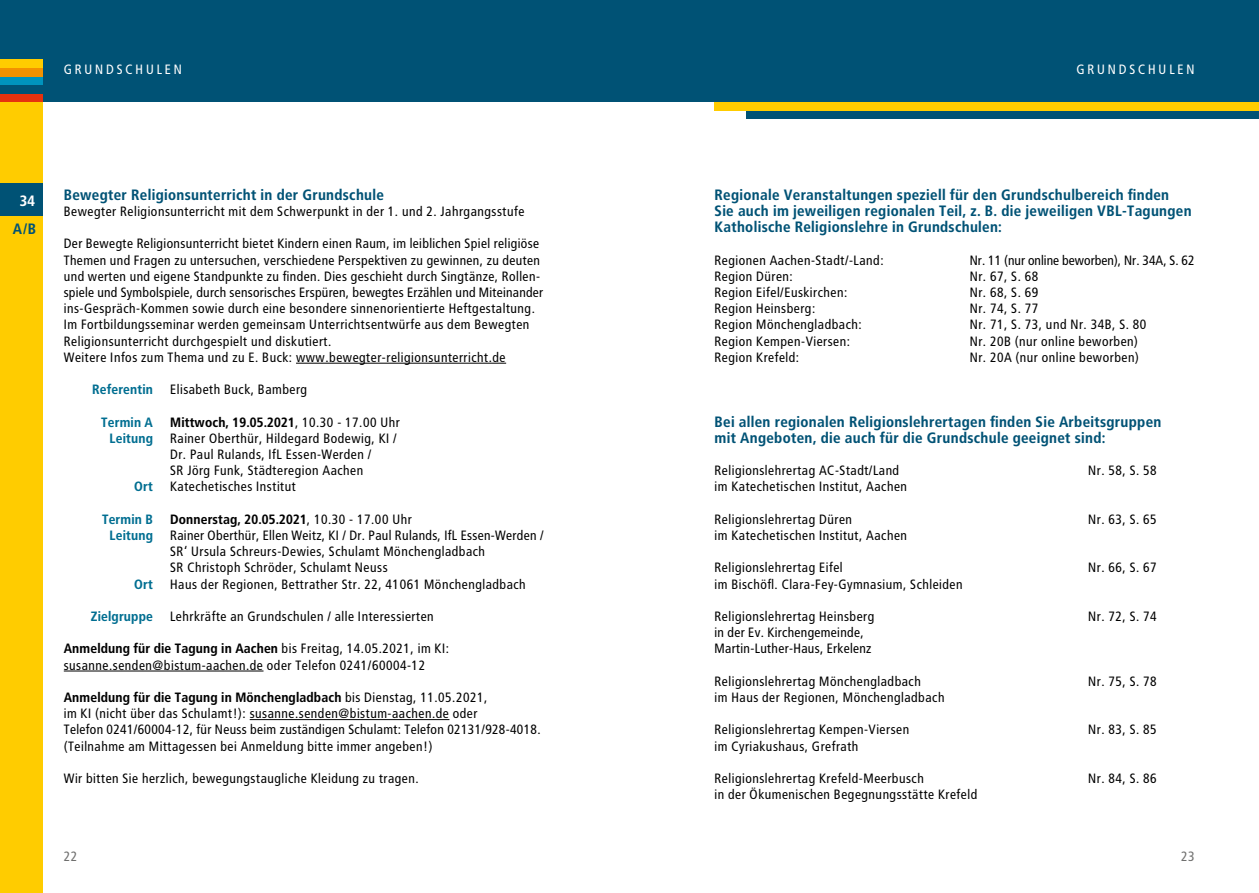
<style>
.page{position:relative;width:1259px;height:893px;background:#fff}
.page>*{position:absolute;margin:0;border:0;box-sizing:border-box;transform-origin:0 0}
.t1{font:700 15px/16.2px "Transit OT";color:#005275}
.t2{font:700 15px "Transit OT";color:#fff}
.t3{font:13.5px/16.2px "Transit OT";color:#000}
.t4{font:700 13.5px "Transit OT";letter-spacing:-.01em;color:#000}
.t5{font:700 13.5px "Transit OT";letter-spacing:-.01em;color:#006e91}
.t6{font:13.5px "Transit OT";letter-spacing:-.035em;color:#000}
.t7{font:13.5px "Transit OT";letter-spacing:.17em;color:#fff}
.t8{font:13.5px "Transit OT";color:#6f6f6e}
.s1{font-weight:700;color:#006e91}
.s2{font-weight:400}
.s3{font-weight:700}
</style>
<div class="page">
<div style="left:629px;top:0;width:630px;height:102px;background:#005275"></div>
<div style="left:746px;top:111px;width:513px;height:8px;background:#005275"></div>
<div style="left:714px;top:102px;width:545px;height:9px;background:#fc0"></div>
<div style="left:0;top:102px;width:43px;height:791px;background:#fc0"></div>
<div style="left:0;top:0;width:629px;height:102px;background:#005275"></div>
<div style="left:0;top:94px;width:43px;height:8px;background:#e6310e"></div>
<div style="left:0;top:77px;width:43px;height:8px;background:#0093bd"></div>
<div style="left:0;top:68px;width:43px;height:9px;background:#f39100"></div>
<div style="left:0;top:60px;width:43px;height:8px;background:#fc0"></div>
<hr style="left:296px;top:363px;width:210px;height:1px;background:#000">
<hr style="left:64px;top:671px;width:199px;height:1px;background:#000">
<hr style="left:250px;top:719px;width:199px;height:1px;background:#000">
<div style="left:0;top:184px;width:43px;height:32px;background:#005275"></div>
<p class="t7" style="left:64px;top:62px;width:120px">GRUNDSCHULEN</p>
<p class="t7" style="left:1076px;top:62px;width:120px">GRUNDSCHULEN</p>
<p class="t2" style="left:20px;top:192px;width:17px">34</p>
<p class="t1" style="left:13px;top:221px;width:25px">A/B</p>
<p class="t1" style="left:64px;top:187px;width:322px">Bewegter Religionsunterricht in der Grundschule</p>
<p class="t3" style="left:64px;top:203px;width:463px">Bewegter Religionsunterricht mit dem Schwerpunkt in der 1. und 2. Jahrgangsstufe</p>
<p class="t3" style="left:64px;top:236px;width:481px">Der Bewegte Religionsunterricht bietet Kindern einen Raum, im leiblichen Spiel religiöse Themen und Fragen zu untersuchen, verschiedene Perspektiven zu gewinnen, zu deuten und werten und eigene Standpunkte zu finden. Dies geschieht durch Singtänze, Rollen&shy;spiele und Symbolspiele, durch sensorisches Erspüren, bewegtes Erzählen und Miteinander ins-Gespräch-Kommen sowie durch eine besondere sinnenorientierte Heftgestaltung.<br>Im Fortbildungsseminar werden gemeinsam Unterrichtsentwürfe aus dem Bewegten Religionsunterricht durchgespielt und diskutiert.<br>Weitere Infos zum Thema und zu E. Buck: www.bewegter-religionsunterricht.de</p>
<p class="t3" style="left:92px;top:381px;width:217px"><span class="s1">Referentin</span> Elisabeth Buck, Bamberg</p>
<p class="t5" style="left:101px;top:414px;width:54px">Termin A</p>
<p class="t4" style="left:170px;top:414px;width:232px">Mittwoch, 19.05.2021<span class="s2">, 10.30 - 17.00 Uhr</span></p>
<p class="t5" style="left:110px;top:430px;width:45px">Leitung</p>
<p class="t3" style="left:170px;top:430px;width:229px">Rainer Oberthür, Hildegard Bodewig, KI /<br>Dr. Paul Rulands, IfL Essen-Werden /<br>SR Jörg Funk, Städteregion Aachen</p>
<p class="t5" style="left:134px;top:479px;width:20px">Ort</p>
<p class="t3" style="left:170px;top:479px;width:128px">Katechetisches Institut</p>
<p class="t5" style="left:102px;top:511px;width:53px">Termin B</p>
<p class="t4" style="left:170px;top:511px;width:244px">Donnerstag, 20.05.2021<span class="s2">, 10.30 - 17.00 Uhr</span></p>
<p class="t5" style="left:110px;top:527px;width:45px">Leitung</p>
<p class="t3" style="left:170px;top:527px;width:375px">Rainer Oberthür, Ellen Weitz, KI / Dr. Paul Rulands, IfL Essen-Werden /<br>SR‘ Ursula Schreurs-Dewies, Schulamt Mönchengladbach<br>SR Christoph Schröder, Schulamt Neuss</p>
<p class="t5" style="left:134px;top:576px;width:20px">Ort</p>
<p class="t3" style="left:170px;top:576px;width:358px">Haus der Regionen, Bettrather Str. 22, 41061 Mönchengladbach</p>
<p class="t5" style="left:91px;top:608px;width:64px">Zielgruppe</p>
<p class="t3" style="left:170px;top:608px;width:266px">Lehrkräfte an Grundschulen / alle Interessierten</p>
<p class="t3" style="left:64px;top:641px;width:387px"><span class="s3">Anmeldung für die Tagung in Aachen</span> bis Freitag, 14.05.2021, im KI: susanne.senden@bistum-aachen.de oder Telefon 0241/60004-12</p>
<p class="t3" style="left:64px;top:689px;width:479px"><span class="s3">Anmeldung für die Tagung in Mönchengladbach</span> bis Dienstag, 11.05.2021,<br>im KI (nicht über das Schulamt!): susanne.senden@bistum-aachen.de oder<br>Telefon 0241/60004-12, für Neuss beim zuständigen Schulamt: Telefon 02131/928-4018. (Teilnahme am Mittagessen bei Anmeldung bitte immer angeben!)</p>
<p class="t3" style="left:64px;top:770px;width:357px">Wir bitten Sie herzlich, bewegungstaugliche Kleidung zu tragen.</p>
<p class="t1" style="left:714px;top:187px;width:479px">Regionale Veranstaltungen speziell für den Grundschulbereich finden<br>Sie auch im jeweiligen regionalen Teil, z. B. die jeweiligen VBL-Tagungen<br>Katholische Religionslehre in Grundschulen:</p>
<p class="t3" style="left:714px;top:252px;width:171px">Regionen Aachen-Stadt/-Land:</p>
<p class="t6" style="left:969px;top:252px;width:227px">Nr. 11 (nur online beworben), Nr. 34A, S. 62</p>
<p class="t3" style="left:714px;top:268px;width:80px">Region Düren:</p>
<p class="t3" style="left:969px;top:268px;width:71px">Nr. 67, S. 68</p>
<p class="t3" style="left:714px;top:284px;width:135px">Region Eifel/Euskirchen:</p>
<p class="t3" style="left:969px;top:284px;width:71px">Nr. 68, S. 69</p>
<p class="t3" style="left:714px;top:300px;width:103px">Region Heinsberg:</p>
<p class="t3" style="left:969px;top:300px;width:71px">Nr. 74, S. 77</p>
<p class="t3" style="left:714px;top:317px;width:149px">Region Mönchengladbach:</p>
<p class="t3" style="left:969px;top:317px;width:179px">Nr. 71, S. 73, und Nr. 34B, S. 80</p>
<p class="t3" style="left:714px;top:333px;width:137px">Region Kempen-Viersen:</p>
<p class="t3" style="left:969px;top:333px;width:170px">Nr. 20B (nur online beworben)</p>
<p class="t3" style="left:714px;top:349px;width:87px">Region Krefeld:</p>
<p class="t3" style="left:969px;top:349px;width:171px">Nr. 20A (nur online beworben)</p>
<p class="t1" style="left:714px;top:413px;width:449px">Bei allen regionalen Religionslehrertagen finden Sie Arbeitsgruppen mit Angeboten, die auch für die Grundschule geeignet sind:</p>
<p class="t3" style="left:714px;top:462px;width:187px">Religionslehrertag AC-Stadt/Land</p>
<p class="t3" style="left:1088px;top:462px;width:71px">Nr. 58, S. 58</p>
<p class="t3" style="left:714px;top:479px;width:194px">im Katechetischen Institut, Aachen</p>
<p class="t3" style="left:714px;top:511px;width:139px">Religionslehrertag Düren</p>
<p class="t3" style="left:1088px;top:511px;width:71px">Nr. 63, S. 65</p>
<p class="t3" style="left:714px;top:527px;width:194px">im Katechetischen Institut, Aachen</p>
<p class="t3" style="left:714px;top:560px;width:130px">Religionslehrertag Eifel</p>
<p class="t3" style="left:1088px;top:560px;width:71px">Nr. 66, S. 67</p>
<p class="t3" style="left:714px;top:576px;width:250px">im Bischöfl. Clara-Fey-Gymnasium, Schleiden</p>
<p class="t3" style="left:714px;top:608px;width:162px">Religionslehrertag Heinsberg</p>
<p class="t3" style="left:1088px;top:608px;width:71px">Nr. 72, S. 74</p>
<p class="t3" style="left:714px;top:624px;width:159px">in der Ev. Kirchengemeinde,<br>Martin-Luther-Haus, Erkelenz</p>
<p class="t3" style="left:714px;top:673px;width:208px">Religionslehrertag Mönchengladbach</p>
<p class="t3" style="left:1088px;top:673px;width:71px">Nr. 75, S. 78</p>
<p class="t3" style="left:714px;top:689px;width:232px">im Haus der Regionen, Mönchengladbach</p>
<p class="t3" style="left:714px;top:722px;width:197px">Religionslehrertag Kempen-Viersen</p>
<p class="t3" style="left:1088px;top:722px;width:71px">Nr. 83, S. 85</p>
<p class="t3" style="left:714px;top:738px;width:146px">im Cyriakushaus, Grefrath</p>
<p class="t3" style="left:714px;top:770px;width:211px">Religionslehrertag Krefeld-Meerbusch</p>
<p class="t3" style="left:1088px;top:770px;width:71px">Nr. 84, S. 86</p>
<p class="t3" style="left:714px;top:786px;width:265px">in der Ökumenischen Begegnungsstätte Krefeld</p>
<p class="t8" style="left:64px;top:848px;width:16px">22</p>
<p class="t8" style="left:1181px;top:848px;width:16px">23</p>
</div>
